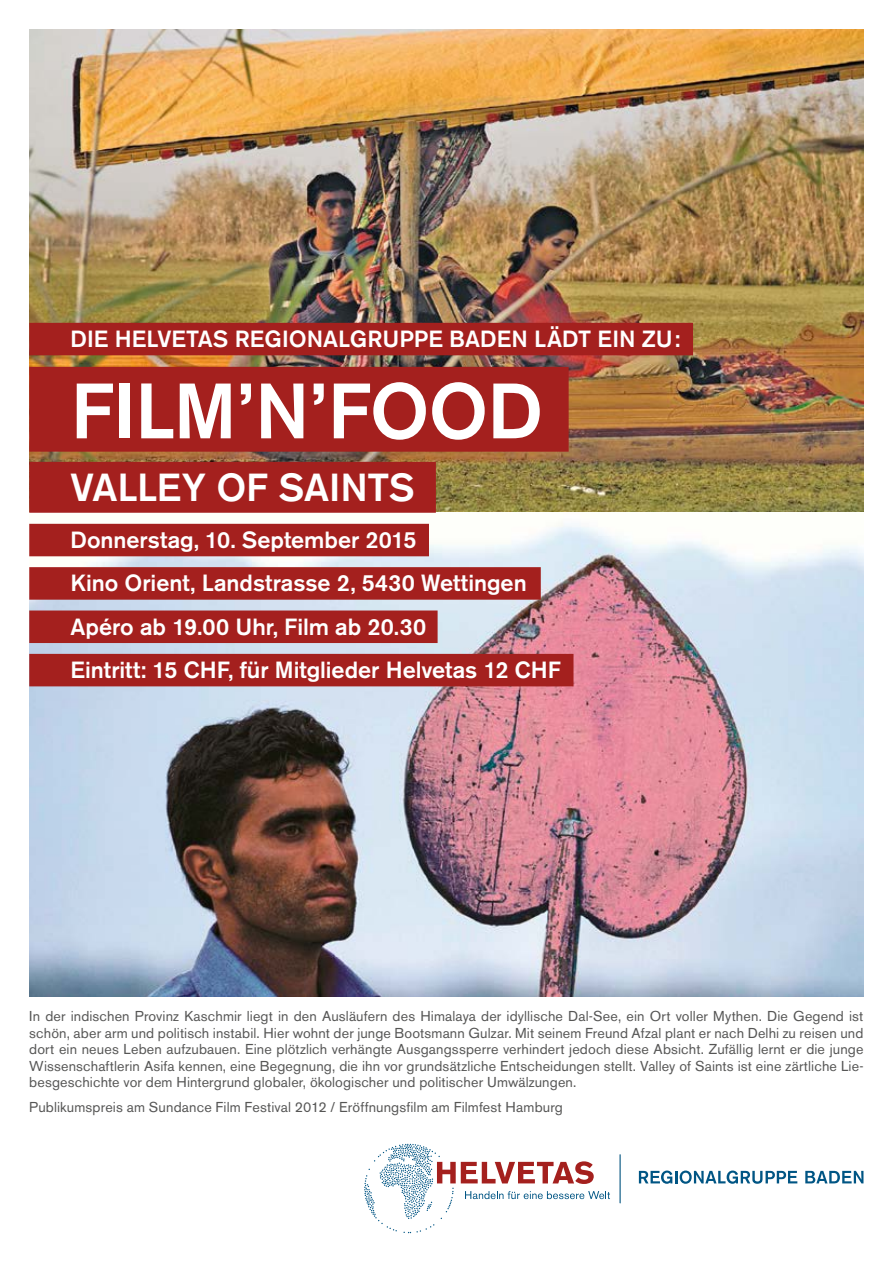
<style>
.page{position:relative;width:893px;height:1263px;background:#fff}
.page>*{position:absolute;margin:0;border:0;box-sizing:border-box;transform-origin:0 0}
.t1{font:500 77.55px "Akzidenz Grotesk BE";letter-spacing:-.01em;color:#fff}
.t2{font:500 38.85px "Akzidenz Grotesk BE";letter-spacing:-.005em;color:#fff}
.t3{font:500 23.25px/43.3px "Akzidenz Grotesk BE";color:#fff}
.t4{font:14.25px/16.5px "Akzidenz Grotesk BE";letter-spacing:.01em;color:#565655;text-align:justify}
</style>
<div class="page">
<img style="left:29px;top:29px;width:834px;height:967px">
<div style="left:29px;top:323px;width:664px;height:32px;background:#a4201e"></div>
<div style="left:29px;top:367px;width:540px;height:85px;background:#a4201e"></div>
<div style="left:29px;top:462px;width:407px;height:51px;background:#a4201e"></div>
<div style="left:29px;top:524px;width:400px;height:32px;background:#a4201e"></div>
<div style="left:29px;top:567px;width:512px;height:33px;background:#a4201e"></div>
<div style="left:29px;top:610px;width:409px;height:33px;background:#a4201e"></div>
<div style="left:29px;top:654px;width:544px;height:32px;background:#a4201e"></div>
<hr style="left:620px;top:1154px;width:1px;height:49px;background:#00527e">
<svg style="left:364px;top:1144px;width:246px;height:89px"></svg>
<svg style="left:639px;top:1170px;width:158px;height:14px"></svg>
<svg style="left:805px;top:1171px;width:58px;height:12px"></svg>
<h3 class="t3" style="left:70px;top:317px;width:611px">DIE HELVETAS REGIONALGRUPPE BADEN LÄDT EIN ZU:</h3>
<h1 class="t1" style="left:70px;top:364px;width:474px">FILM’N’FOOD</h1>
<h2 class="t2" style="left:70px;top:464px;width:346px">VALLEY OF SAINTS</h2>
<h3 class="t3" style="left:70px;top:518px;width:492px">Donnerstag, 10. September 2015<br>Kino Orient, Landstrasse 2, 5430 Wettingen Apéro ab 19.00 Uhr, Film ab 20.30<br>Eintritt: 15 CHF, für Mitglieder Helvetas 12 CHF</h3>
<p class="t4" style="left:29px;top:1008px;width:836px">In der indischen Provinz Kaschmir liegt in den Ausläufern des Himalaya der idyllische Dal-See, ein Ort voller Mythen. Die Gegend ist schön, aber arm und politisch instabil. Hier wohnt der junge Bootsmann Gulzar. Mit seinem Freund Afzal plant er nach Delhi zu reisen und dort ein neues Leben aufzubauen. Eine plötzlich verhängte Ausgangssperre verhindert jedoch diese Absicht. Zufällig lernt er die junge Wissenschaftlerin Asifa kennen, eine Begegnung, die ihn vor grundsätzliche Entscheidungen stellt. Valley of Saints ist eine zärtliche Lie&shy;besgeschichte vor dem Hintergrund globaler, ökologischer und politischer Umwälzungen.</p>
<p class="t4" style="left:29px;top:1099px;width:535px">Publikumspreis am Sundance Film Festival 2012 / Eröffnungsfilm am Filmfest Hamburg</p>
</div>
